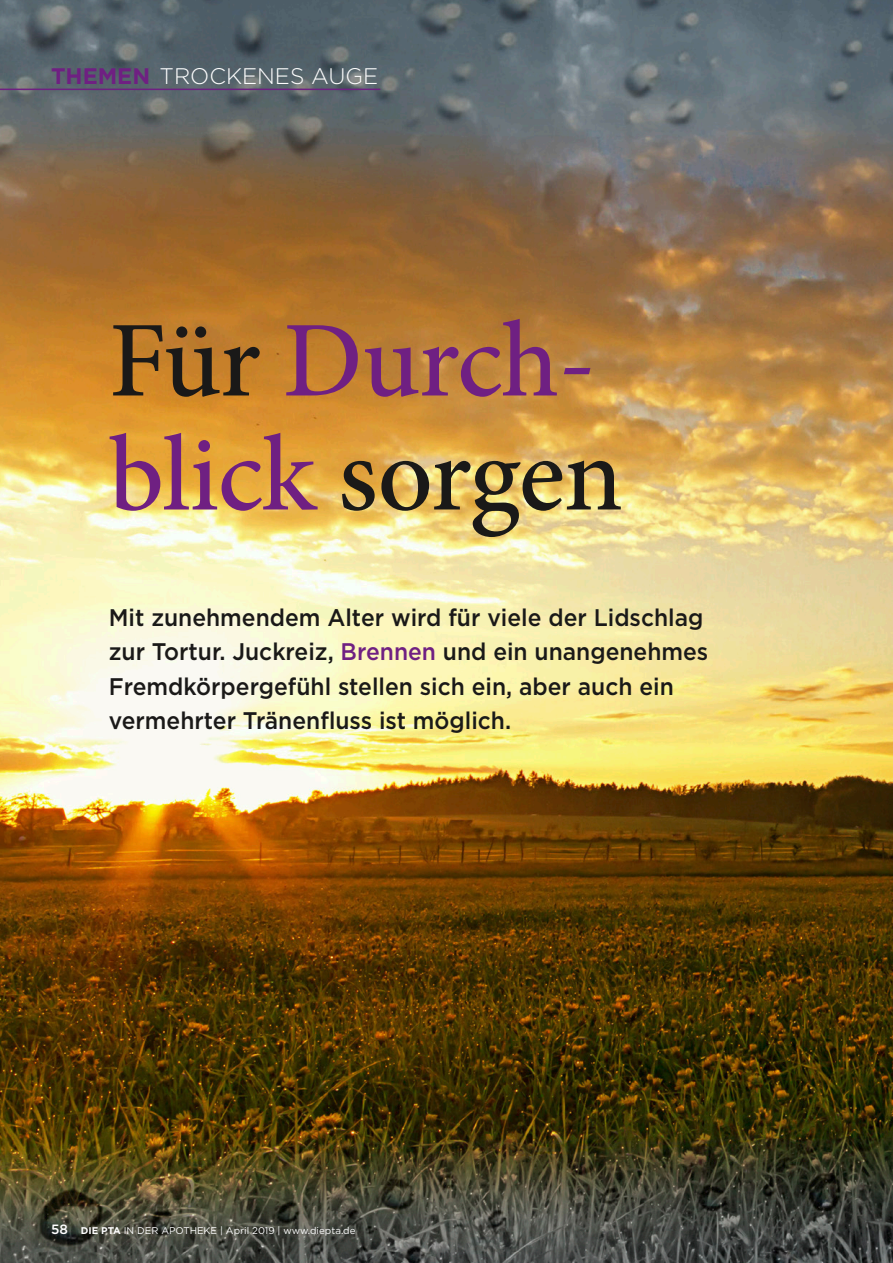
<style>
.page{position:relative;width:893px;height:1263px;background:#fff}
.page>*{position:absolute;margin:0;border:0;box-sizing:border-box;transform-origin:0 0}
.t1{font:500 108px/114px "Minion Pro";letter-spacing:-.015em;color:#6f2082}
.Vorspann{font:500 24px/34.5px "Gotham";color:#1a1918;scale:.95 1}
.Rubrik_Thema{font:300 22.5px "Gotham";color:#fff}
.Seitenzahl_links{font:500 13.5px "Gotham";color:#fff}
.Fußzeile{font:9.75px "Gotham";color:#fff}
.s1{font-weight:700;color:#6f2082}
.s2{color:#1a1918}
.s3{color:#6f2082}
.s4{font-weight:700}
</style>
<div class="page">
<img style="left:0;top:0;width:893px;height:1263px">
<hr style="left:0;top:89px;width:380px;height:1px;background:#6f2082">
<p class="Rubrik_Thema" style="left:51px;top:62px;width:329px"><span class="s1">THEMEN</span> TROCKENES AUGE</p>
<p class="t1" style="left:109px;top:304px;width:516px"><span class="s2">Für</span> Durch&shy;blick <span class="s2">sorgen</span></p>
<p class="Vorspann" style="left:109px;top:600px;width:633px">Mit zunehmendem Alter wird für viele der Lidschlag zur Tortur. Juckreiz, <span class="s3">Brennen</span> und ein unangenehmes Fremdkörpergefühl stellen sich ein, aber auch ein vermehrter Tränenfluss ist möglich.</p>
<p class="Seitenzahl_links" style="left:51px;top:1220px;width:18px">58</p>
<p class="Fußzeile" style="left:81px;top:1224px;width:276px"><span class="s4">DIE PTA</span> IN DER APOTHEKE | April 2019 | www.diepta.de</p>
</div>
